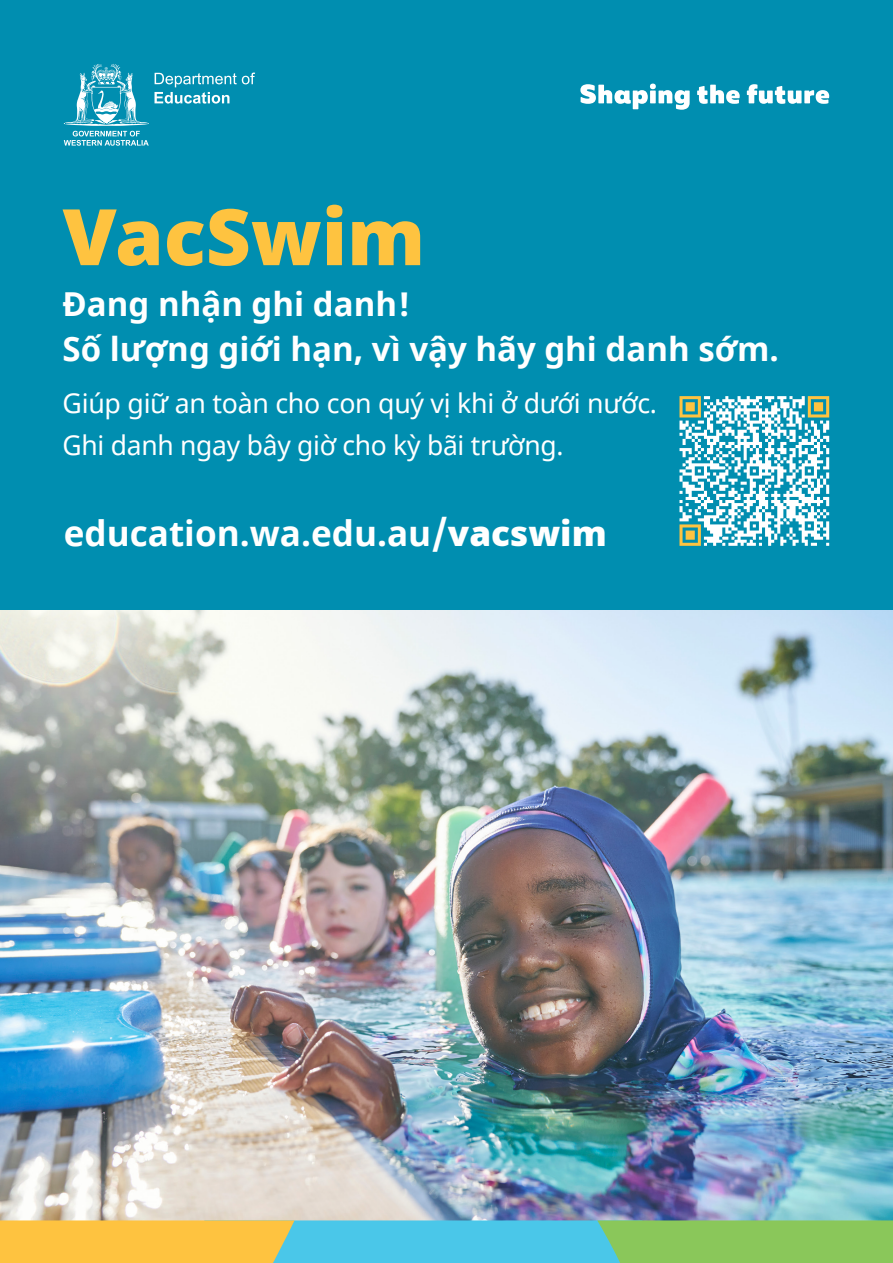
<style>
.page{position:relative;width:893px;height:1263px;background:#fff}
.page>*{position:absolute;margin:0;border:0;box-sizing:border-box;transform-origin:0 0}
.t1{font:900 78px "Noto Sans";color:#fec340}
.Heading_1{font:700 35.1px "Noto Sans";color:#fff}
.Subtitle{font:700 33px/45px "Noto Sans";color:#fff}
.Heading_1-2{font:27px/42px "Noto Sans";letter-spacing:-.01em;color:#fff}
.s1{font-weight:900}
</style>
<div class="page">
<img style="left:0;top:610px;width:893px;height:610px">
<div style="left:0;top:0;width:893px;height:610px;background:#008eb0"></div>
<svg style="left:0;top:1220px;width:893px;height:43px;background:#97c586"></svg>
<svg style="left:64px;top:64px;width:191px;height:82px"></svg>
<svg style="left:580px;top:84px;width:249px;height:26px"></svg>
<svg style="left:679px;top:396px;width:150px;height:150px"></svg>
<p class="t1" style="left:63px;top:177px;width:364px">VacSwim</p>
<p class="Subtitle" style="left:63px;top:283px;width:718px">Đang nhận ghi danh!<br>Số lượng giới hạn, vì vậy hãy ghi danh sớm.</p>
<p class="Heading_1-2" style="left:63px;top:383px;width:596px">Giúp giữ an toàn cho con quý vị khi ở dưới nước.<br>Ghi danh ngay bây giờ cho kỳ bãi trường.</p>
<p class="Heading_1" style="left:64px;top:508px;width:544px">education.wa.edu.au/<span class="s1">vacswim</span></p>
</div>
